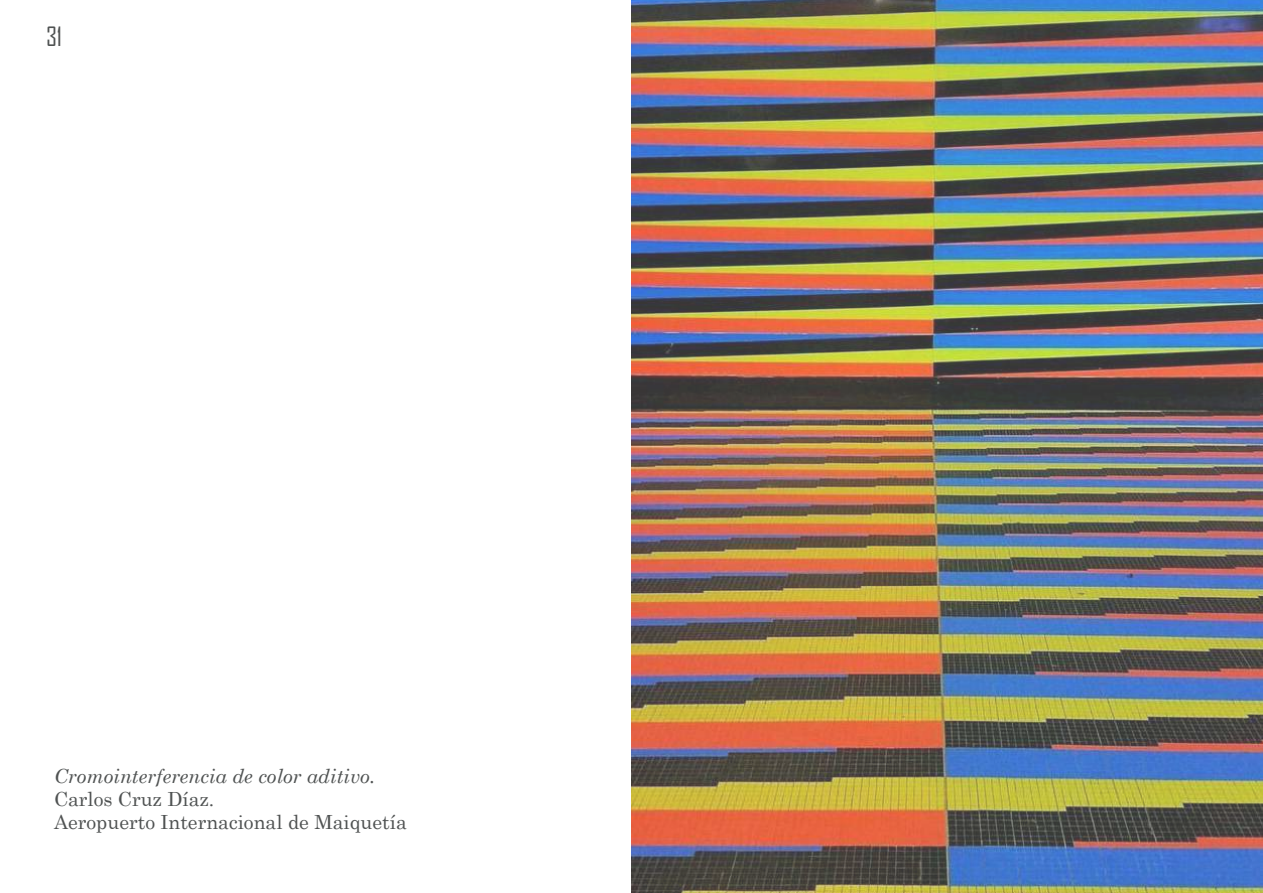
<style>
.page{position:relative;width:1263px;height:893px;background:#fff}
.page>*{position:absolute;margin:0;border:0;box-sizing:border-box;transform-origin:0 0}
.t1{font:25.5px "Agency FB";color:#4f5252}
.t2{font:19.5px/23.4px "Century Schoolbook";color:#4f5252}
.t3{font:italic 19.5px "Century Schoolbook";color:#4f5252}
</style>
<div class="page">
<img style="left:631px;top:0;width:632px;height:893px">
<h1 class="t1" style="left:46px;top:21px;width:17px">31</h1>
<p class="t3" style="left:54px;top:761px;width:323px">Cromointerferencia de color aditivo.</p>
<p class="t2" style="left:54px;top:786px;width:354px">Carlos Cruz Díaz.<br>Aeropuerto Internacional de Maiquetía</p>
</div>
